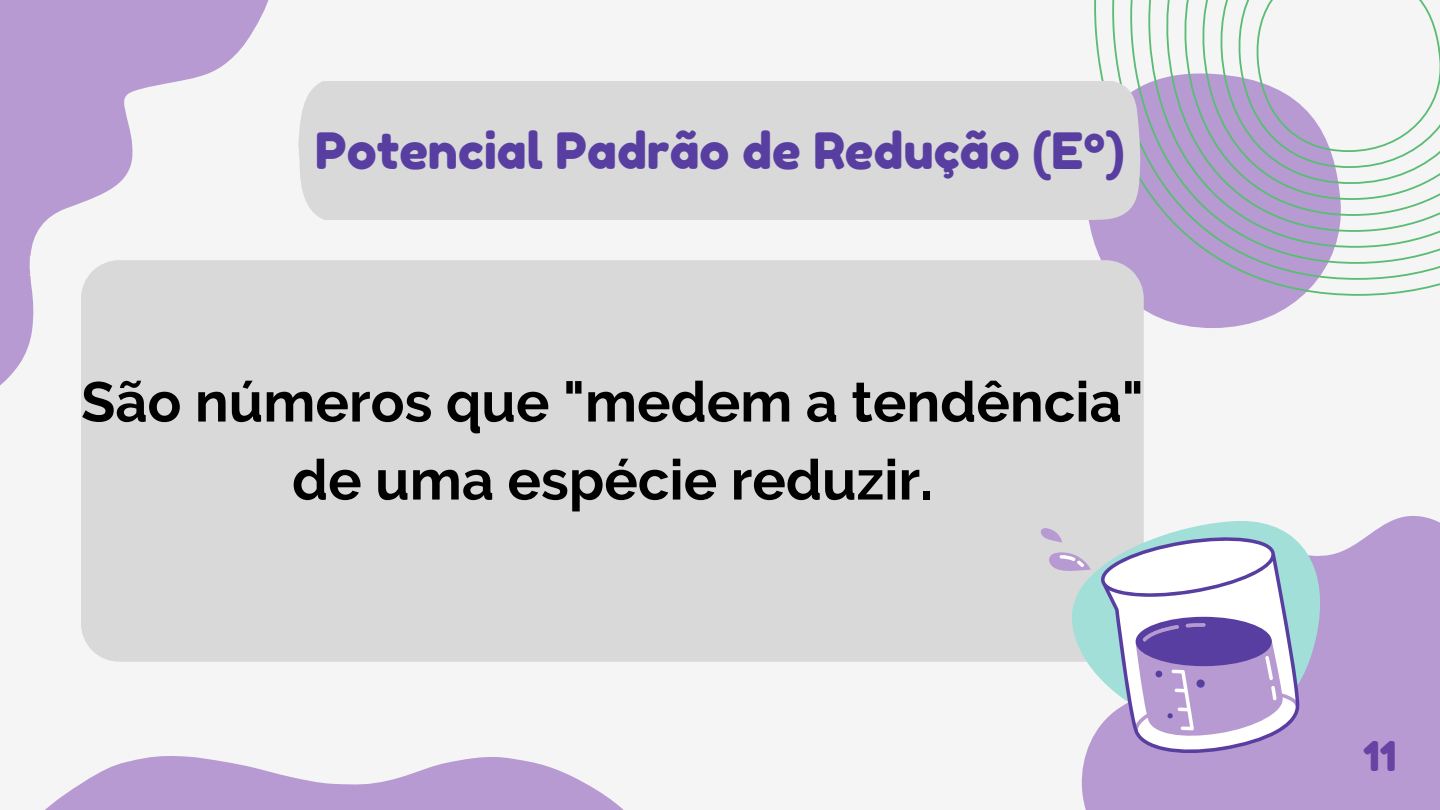
<style>
.page{position:relative;width:1440px;height:810px;background:#f6f5f5}
.page>*{position:absolute;margin:0;border:0;box-sizing:border-box;transform-origin:0 0}
.t1{font:700 56px/78px "Raleway";color:#000;text-align:center}
.t2{font:50px "Fredoka One";color:#593ea1}
.t3{font:41px "Fredoka One";color:#6943a4}
</style>
<div class="page">
<svg style="left:1144px;top:298px;width:156px;height:30px;fill:#b89ad3"></svg>
<svg style="left:1088px;top:0;width:352px;height:298px"></svg>
<svg style="left:1103px;top:0;width:337px;height:282px"></svg>
<svg style="left:1122px;top:0;width:318px;height:266px"></svg>
<svg style="left:1140px;top:0;width:300px;height:249px"></svg>
<svg style="left:1159px;top:0;width:281px;height:233px"></svg>
<svg style="left:1178px;top:0;width:262px;height:217px"></svg>
<svg style="left:1196px;top:0;width:244px;height:201px"></svg>
<svg style="left:1215px;top:0;width:225px;height:185px"></svg>
<div style="left:298px;top:81px;width:844px;height:139px;background:#d9d9d9"></div>
<div style="left:1081px;top:516px;width:359px;height:294px;background:#b89ad3"></div>
<div style="left:81px;top:260px;width:1063px;height:402px;background:#d9d9d9"></div>
<svg style="left:1072px;top:521px;width:260px;height:209px"></svg>
<svg style="left:1081px;top:739px;width:217px;height:17px"></svg>
<svg style="left:1039px;top:526px;width:260px;height:213px"></svg>
<svg style="left:1101px;top:537px;width:198px;height:216px"></svg>
<svg style="left:0;top:0;width:273px;height:405px"></svg>
<svg style="left:45px;top:756px;width:579px;height:54px"></svg>
<p class="t2" style="left:315px;top:120px;width:811px">Potencial Padrão de Redução (Eº)</p>
<p class="t1" style="left:81px;top:363px;width:1064px">São números que "medem a tendência" de uma espécie reduzir.</p>
<p class="t3" style="left:1363px;top:731px;width:35px">11</p>
</div>
